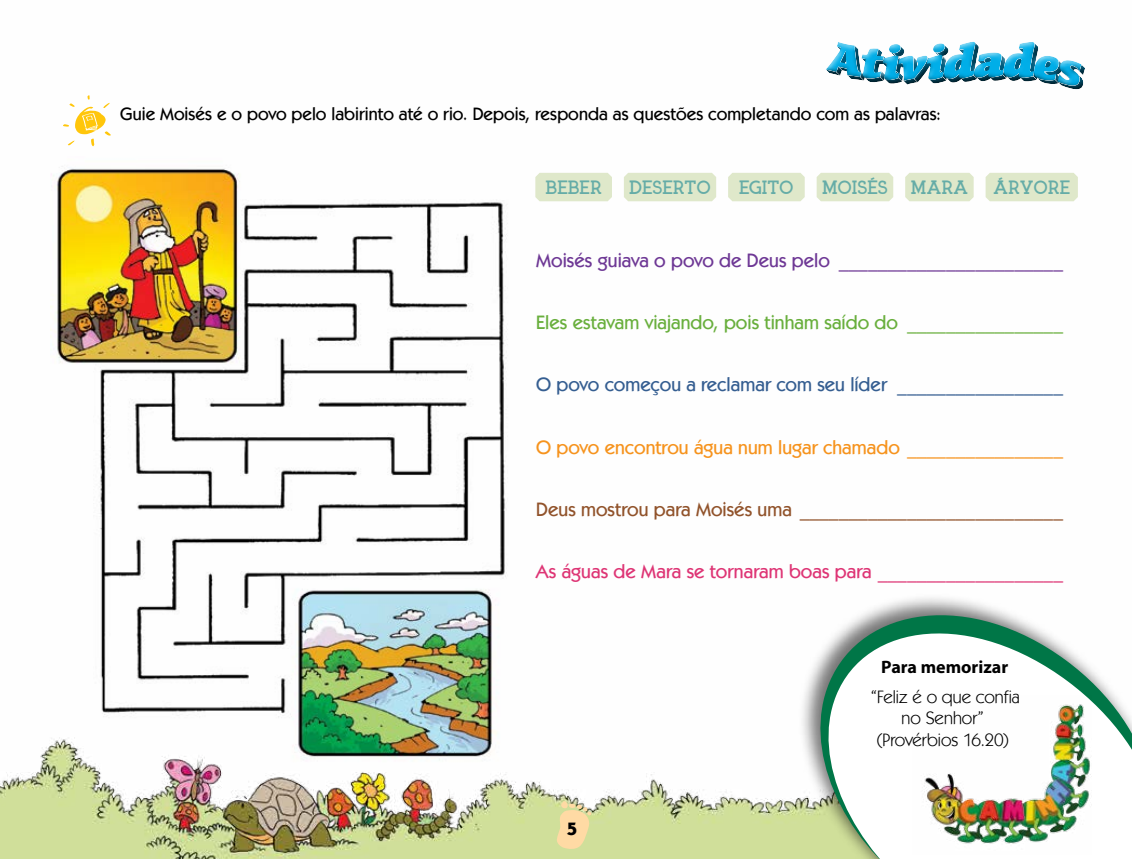
<style>
.page{position:relative;width:1132px;height:859px;background:#fff}
.page>*{position:absolute;margin:0;border:0;box-sizing:border-box;transform-origin:0 0}
.t1{font:500 19.5px "Kabel IT Cby BT";letter-spacing:.005em;color:#6ab03e}
.t2{font:500 19.5px "Kabel IT Cby BT";letter-spacing:.005em;color:#92542c}
.t3{font:500 19.5px "Kabel IT Cby BT";color:#6f3996}
.t4{font:500 19.5px "Kabel IT Cby BT";letter-spacing:.005em;color:#df3676}
.t5{font:500 19.5px "Kabel IT Cby BT";color:#365f92}
.t6{font:500 19.5px "Kabel IT Cby BT";letter-spacing:.005em;color:#f7941e}
.t7{font:500 18px "Kabel IT Cby BT";letter-spacing:.005em;color:#000}
.t8{font:18px/21.6px "Kabel IT Cby BT";color:#000;text-align:center}
.t9{font:18px "Arctic";color:#66ada8}
.t10{font:700 18px "Myriad Pro";color:#000}
.t11{font:700 18px "Kabel IT Cby BT";color:#000}
</style>
<div class="page">
<img style="left:0;top:146px;width:1078px;height:713px">
<svg style="left:556px;top:801px;width:35px;height:49px;background:#ecd9a2"></svg>
<svg style="left:63px;top:95px;width:48px;height:51px"></svg>
<svg style="left:801px;top:590px;width:277px;height:269px"></svg>
<svg style="left:810px;top:610px;width:321px;height:249px"></svg>
<img style="left:911px;top:695px;width:180px;height:159px">
<svg style="left:826px;top:41px;width:259px;height:49px"></svg>
<p class="t7" style="left:120px;top:102px;width:822px">Guie Moisés e o povo pelo labirinto até o rio. Depois, responda as questões completando com as palavras:</p>
<p class="t9" style="left:545px;top:177px;width:57px">BEBER</p>
<p class="t9" style="left:629px;top:177px;width:83px">DESERTO</p>
<p class="t9" style="left:739px;top:177px;width:56px">EGITO</p>
<p class="t9" style="left:822px;top:177px;width:67px">MOISÉS</p>
<p class="t9" style="left:910px;top:177px;width:58px">MARA</p>
<p class="t9" style="left:992px;top:177px;width:79px">ÁRVORE</p>
<p class="t3" style="left:536px;top:248px;width:528px">Moisés guiava o povo de Deus pelo _______________________</p>
<p class="t1" style="left:536px;top:310px;width:528px">Eles estavam viajando, pois tinham saído do ________________</p>
<p class="t5" style="left:536px;top:372px;width:528px">O povo começou a reclamar com seu líder _________________</p>
<p class="t6" style="left:536px;top:435px;width:528px">O povo encontrou água num lugar chamado ________________</p>
<p class="t2" style="left:536px;top:497px;width:528px">Deus mostrou para Moisés uma ___________________________</p>
<p class="t4" style="left:536px;top:559px;width:528px">As águas de Mara se tornaram boas para ___________________</p>
<p class="t11" style="left:567px;top:818px;width:12px">5</p>
<p class="t10" style="left:881px;top:655px;width:128px">Para memorizar</p>
<p class="t8" style="left:870px;top:685px;width:151px">“Feliz é o que confia no Senhor” (Provérbios 16.20)</p>
</div>
